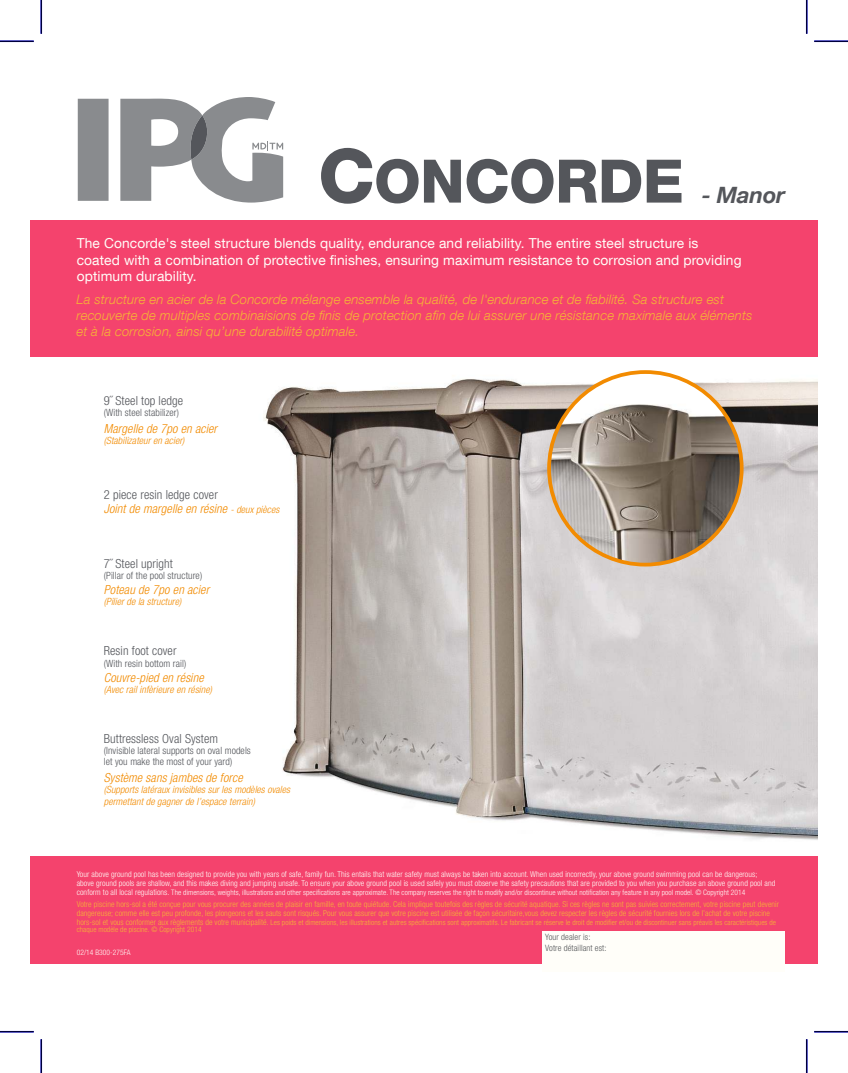
<style>
.page{position:relative;width:848px;height:1073px;background:#fff}
.page>*{position:absolute;margin:0;border:0;box-sizing:border-box;transform-origin:0 0}
.t1{font:800 60px "Helvetica Neue LT Com";letter-spacing:-.01em;color:#54565b}
.t2{font:italic 700 22.5px "Helvetica Neue LT Com";letter-spacing:-.01em;color:#54565b}
.t3{font:13.75px/16.5px "Helvetica Neue LT Com";letter-spacing:.01em;color:#fffef9}
.t4{font:italic 300 13.12px/15.8px "Helvetica Neue LT Com";letter-spacing:.01em;color:#f6b436}
.t5{font:italic 300 condensed 12.5px/13.8px "Helvetica Neue LT Com";letter-spacing:.01em;color:#f28b01}
.t6{font:300 condensed 12.5px "Helvetica Neue LT Com";letter-spacing:.01em;color:#54565b}
.t7{font:italic 300 condensed 10px/11.2px "Helvetica Neue LT Com";letter-spacing:.01em;color:#f28b01}
.t8{font:300 condensed 10px/11.2px "Helvetica Neue LT Com";letter-spacing:.01em;color:#54565b}
.t9{font:300 condensed 8.75px/11.2px "Helvetica Neue LT Com";letter-spacing:.01em;color:#56585a}
.t10{font:300 condensed 8.12px/8.8px "Helvetica Neue LT Com";letter-spacing:.01em;color:#f6b436}
.t11{font:300 condensed 8.12px/8.8px "Helvetica Neue LT Com";letter-spacing:.01em;color:#fffef9}
.t12{font:300 condensed 7.5px/7.5px "Helvetica Neue LT Com";letter-spacing:.01em;color:#f6b436}
.t13{font:300 condensed 7.5px "Helvetica Neue LT Com";letter-spacing:.01em;color:#fffef9}
.s1{font-size:75px}
.s2{font-style:normal;color:#54565b}
.s3{font-size:10px}
.s4{font-size:8.12px}
</style>
<div class="page">
<img style="left:30px;top:370px;width:788px;height:594px">
<div style="left:30px;top:220px;width:788px;height:136px;background:#f4436d"></div>
<div style="left:30px;top:856px;width:788px;height:107px;background:#f4436d"></div>
<div style="left:542px;top:931px;width:242px;height:40px;background:#fffef9"></div>
<img style="left:549px;top:372px;width:192px;height:192px;border-radius:96px">
<div style="left:547px;top:370px;width:196px;height:196px;border:4px solid #f28b01;border-radius:50%"></div>
<div style="left:78px;top:99px;width:30px;height:102px;background:#898b8e"></div>
<svg style="left:120px;top:97px;width:163px;height:105px"></svg>
<hr style="left:0;top:40px;width:34px;height:2px;background:#00f">
<hr style="left:814px;top:40px;width:34px;height:2px;background:#00f">
<hr style="left:0;top:1030px;width:34px;height:2px;background:#00f">
<hr style="left:814px;top:1030px;width:34px;height:2px;background:#00f">
<hr style="left:40px;top:0;width:2px;height:34px;background:#00f">
<hr style="left:40px;top:1039px;width:2px;height:33px;background:#00f">
<hr style="left:805px;top:0;width:2px;height:34px;background:#00f">
<hr style="left:805px;top:1039px;width:2px;height:33px;background:#00f">
<hr style="left:0;top:41px;width:34px;height:1px;background:#000">
<hr style="left:814px;top:41px;width:34px;height:1px;background:#000">
<hr style="left:0;top:1031px;width:34px;height:1px;background:#000">
<hr style="left:814px;top:1031px;width:34px;height:1px;background:#000">
<hr style="left:41px;top:0;width:1px;height:34px;background:#000">
<hr style="left:41px;top:1039px;width:1px;height:33px;background:#000">
<hr style="left:806px;top:0;width:1px;height:34px;background:#000">
<hr style="left:806px;top:1039px;width:1px;height:33px;background:#000">
<h1 class="t1" style="left:318px;top:147px;width:367px"><span class="s1">C</span>ONCORDE</h1>
<h2 class="t2" style="left:701px;top:182px;width:85px">- Manor</h2>
<h3 class="t3" style="left:77px;top:236px;width:666px">The Concorde's steel structure blends quality, endurance and reliability. The entire steel structure is coated with a combination of protective finishes, ensuring maximum resistance to corrosion and providing optimum durability.</h3>
<p class="t4" style="left:76px;top:291px;width:677px">La structure en acier de la Concorde mélange ensemble la qualité, de l'endurance et de fiabilité. Sa structure est recouverte de multiples combinaisions de finis de protection afin de lui assurer une résistance maximale aux éléments et à la corrosion, ainsi qu’une durabilité optimale.</p>
<h3 class="t6" style="left:104px;top:396px;width:81px">9˝ Steel top ledge</h3>
<p class="t8" style="left:104px;top:408px;width:77px">(With steel stabilizer)</p>
<h3 class="t5" style="left:104px;top:422px;width:115px">Margelle de 7po en acier</h3>
<p class="t7" style="left:104px;top:435px;width:82px">(Stabilizateur en acier)</p>
<h3 class="t5" style="left:104px;top:488px;width:177px"><span class="s2">2 piece resin ledge cover<br></span>Joint de margelle en résine <span class="s3">- deux pièces</span></h3>
<h3 class="t6" style="left:104px;top:558px;width:71px">7˝ Steel upright</h3>
<p class="t8" style="left:104px;top:570px;width:100px">(Pillar of the pool structure)</p>
<h3 class="t5" style="left:104px;top:583px;width:107px">Poteau de 7po en acier</h3>
<p class="t7" style="left:104px;top:597px;width:79px">(Pilier de la structure)</p>
<h3 class="t6" style="left:104px;top:646px;width:74px">Resin foot cover</h3>
<p class="t8" style="left:104px;top:658px;width:84px">(With resin bottom rail)</p>
<h3 class="t5" style="left:104px;top:672px;width:101px">Couvre-pied en résine</h3>
<p class="t7" style="left:104px;top:685px;width:110px">(Avec rail infèrieure en résine)</p>
<h3 class="t6" style="left:104px;top:733px;width:116px">Buttressless Oval System</h3>
<p class="t8" style="left:104px;top:745px;width:148px">(Invisible lateral supports on oval models let you make the most of your yard)</p>
<h3 class="t5" style="left:104px;top:772px;width:140px">Système sans jambes de force</h3>
<p class="t7" style="left:104px;top:785px;width:188px">(Supports latéraux invisibles sur les modèles ovales permettant de gagner de l’espace terrain)</p>
<p class="t11" style="left:77px;top:871px;width:700px">Your above ground pool has been designed to provide you with years of safe, family fun. This entails that water safety must always be taken into account. When used incorrectly, your above ground swimming pool can be dangerous; above ground pools are shallow, and this makes diving and jumping unsafe. To ensure your above ground pool is used safely you must observe the safety precautions that are provided to you when you purchase an above ground pool and</p>
<p class="t13" style="left:77px;top:888px;width:670px"><span class="s4">conform to all local regulations.</span> The dimensions, weights, illustrations and other specifications are approximate. The company reserves the right to modify and/or discontinue without notification any feature in any pool model. © Copyright 2014</p>
<p class="t10" style="left:77px;top:900px;width:704px">Votre piscine hors-sol a été conçue pour vous procurer des années de plaisir en famille, en toute quiétude. Cela implique toutefois des règles de sécurité aquatique. Si ces règles ne sont pas suivies correctement, votre piscine peut devenir dangereuse; comme elle est peu profonde, les plongeons et les sauts sont risqués. Pour vous assurer que votre piscine est utilisée de façon sécuritaire,vous devez respecter les règles de sécurité fournies lors de l’achat de votre piscine</p>
<p class="t12" style="left:77px;top:918px;width:701px"><span class="s4">hors-sol et vous conformer aux règlements de votre municipalité.</span> Les poids et dimensions, les illustrations et autres spécifications sont approximatifs. Le fabricant se réserve le droit de modifier et/ou de discontinuer sans préavis les caractéristiques de chaque modèle de piscine. © Copyright 2014</p>
<p class="t9" style="left:545px;top:931px;width:63px">Your dealer is:<br>Votre détaillant est:</p>
<p class="t13" style="left:77px;top:947px;width:55px">02/14 B300-275FA</p>
</div>
